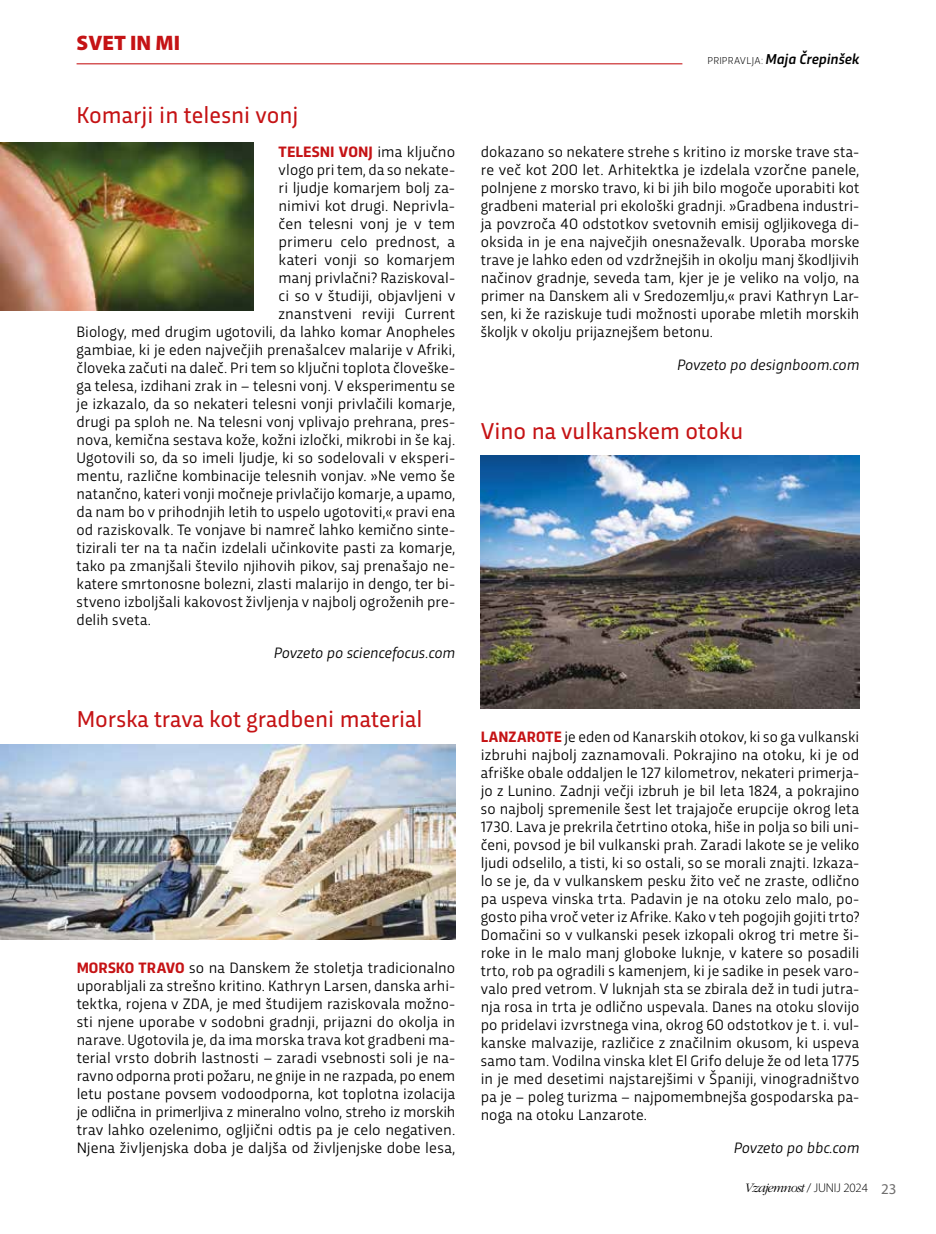
<style>
.page{position:relative;width:936px;height:1234px;background:#fff}
.page>*{position:absolute;margin:0;border:0;box-sizing:border-box;transform-origin:0 0}
.t1{font:24px "Trasandina";color:#c51315}
.t2{font:900 21px "Myriad Pro";color:#c51315}
.t3{font:15.75px/18px "Trasandina";letter-spacing:.005em;color:#000;text-align:justify}
.t4{font:italic 15.75px "Trasandina";color:#000}
.t5{font:700 15.75px "Trasandina";letter-spacing:.005em;color:#c51315}
.t6{font:italic 500 15px "Trasandina";color:#000}
.t7{font:italic 300 13.5px "ITC Garamond Std";letter-spacing:-.06em;color:#000}
.s1{font-weight:400;color:#000}
.s2{font-weight:700;color:#c51315}
.s3{font-weight:300;font-style:normal;font-size:10.5px}
.s4{font-family:"Myriad Pro";font-style:normal;font-size:12.75px}
.s5{font-family:"Myriad Pro";font-weight:400;font-style:normal;font-size:15px;color:#706f6f}
</style>
<div class="page">
<hr style="left:77px;top:63px;width:605px;height:1px;background:#c51315">
<img style="left:480px;top:455px;width:379px;height:253px">
<img style="left:0;top:744px;width:455px;height:195px">
<img style="left:0;top:143px;width:253px;height:167px">
<h2 class="t2" style="left:77px;top:29px;width:105px">SVET IN MI</h2>
<h1 class="t1" style="left:77px;top:97px;width:223px">Komarji in telesni vonj</h1>
<p class="t5" style="left:278px;top:140px;width:178px">TELESNI VONJ <span class="s1">ima ključno</span></p>
<p class="t3" style="left:278px;top:159px;width:178px">vlogo pri tem, da so nekate-</p>
<p class="t3" style="left:278px;top:177px;width:178px">ri ljudje komarjem bolj za-</p>
<p class="t3" style="left:278px;top:195px;width:178px">nimivi kot drugi. Neprivla-</p>
<p class="t3" style="left:278px;top:213px;width:178px">čen telesni vonj je v tem</p>
<p class="t3" style="left:278px;top:231px;width:178px">primeru celo prednost, a</p>
<p class="t3" style="left:278px;top:249px;width:178px">kateri vonji so komarjem</p>
<p class="t3" style="left:278px;top:267px;width:178px">manj privlačni? Raziskoval-</p>
<p class="t3" style="left:278px;top:285px;width:178px">ci so v študiji, objavljeni v</p>
<p class="t3" style="left:278px;top:303px;width:178px">znanstveni reviji Current</p>
<p class="t3" style="left:77px;top:321px;width:380px">Biology, med drugim ugotovili, da lahko komar Anopheles</p>
<p class="t3" style="left:77px;top:339px;width:380px">gambiae, ki je eden največjih prenašalcev malarije v Afriki,</p>
<p class="t3" style="left:77px;top:357px;width:380px">človeka začuti na daleč. Pri tem so ključni toplota človeške-</p>
<p class="t3" style="left:77px;top:375px;width:380px">ga telesa, izdihani zrak in – telesni vonj. V eksperimentu se</p>
<p class="t3" style="left:77px;top:393px;width:380px">je izkazalo, da so nekateri telesni vonji privlačili komarje,</p>
<p class="t3" style="left:77px;top:411px;width:380px">drugi pa sploh ne. Na telesni vonj vplivajo prehrana, pres-</p>
<p class="t3" style="left:77px;top:429px;width:380px">nova, kemična sestava kože, kožni izločki, mikrobi in še kaj.</p>
<p class="t3" style="left:77px;top:447px;width:380px">Ugotovili so, da so imeli ljudje, ki so sodelovali v eksperi-</p>
<p class="t3" style="left:77px;top:465px;width:380px">mentu, različne kombinacije telesnih vonjav. »Ne vemo še</p>
<p class="t3" style="left:77px;top:483px;width:380px">natančno, kateri vonji močneje privlačijo komarje, a upamo,</p>
<p class="t3" style="left:77px;top:501px;width:380px">da nam bo v prihodnjih letih to uspelo ugotoviti,« pravi ena</p>
<p class="t3" style="left:77px;top:519px;width:380px">od raziskovalk. Te vonjave bi namreč lahko kemično sinte-</p>
<p class="t3" style="left:77px;top:537px;width:380px">tizirali ter na ta način izdelali učinkovite pasti za komarje,</p>
<p class="t3" style="left:77px;top:555px;width:380px">tako pa zmanjšali število njihovih pikov, saj prenašajo ne-</p>
<p class="t3" style="left:77px;top:573px;width:380px">katere smrtonosne bolezni, zlasti malarijo in dengo, ter bi-</p>
<p class="t3" style="left:77px;top:591px;width:380px">stveno izboljšali kakovost življenja v najbolj ogroženih pre-</p>
<p class="t3" style="left:77px;top:609px;width:76px">delih sveta.</p>
<p class="t4" style="left:274px;top:641px;width:183px">Povzeto po sciencefocus.com</p>
<h1 class="t1" style="left:77px;top:700px;width:347px">Morska trava kot gradbeni material</h1>
<p class="t3" style="left:77px;top:957px;width:380px"><span class="s2">MORSKO TRAVO</span> so na Danskem že stoletja tradicionalno uporabljali za strešno kritino. Kathryn Larsen, danska arhi&shy;tektka, rojena v ZDA, je med študijem raziskovala možno&shy;sti njene uporabe v sodobni gradnji, prijazni do okolja in narave. Ugotovila je, da ima morska trava kot gradbeni ma&shy;terial vrsto dobrih lastnosti – zaradi vsebnosti soli je na&shy;ravno odporna proti požaru, ne gnije in ne razpada, po enem letu postane povsem vodoodporna, kot toplotna izolacija je odlična in primerljiva z mineralno volno, streho iz morskih trav lahko ozelenimo, ogljični odtis pa je celo negativen.<br>Njena življenjska doba je daljša od življenjske dobe lesa,</p>
<p class="t6" style="left:707px;top:48px;width:153px"><span class="s3">PRIPRAVLJA:</span> Maja Črepinšek</p>
<p class="t3" style="left:480px;top:141px;width:380px">dokazano so nekatere strehe s kritino iz morske trave sta&shy;re več kot 200 let. Arhitektka je izdelala vzorčne panele, polnjene z morsko travo, ki bi jih bilo mogoče uporabiti kot gradbeni material pri ekološki gradnji. »Gradbena industri&shy;ja povzroča 40 odstotkov svetovnih emisij ogljikovega di&shy;oksida in je ena največjih onesnaževalk. Uporaba morske trave je lahko eden od vzdržnejših in okolju manj škodljivih načinov gradnje, seveda tam, kjer je je veliko na voljo, na primer na Danskem ali v Sredozemlju,« pravi Kathryn Lar&shy;sen, ki že raziskuje tudi možnosti uporabe mletih morskih školjk v okolju prijaznejšem betonu.</p>
<p class="t4" style="left:677px;top:353px;width:184px">Povzeto po designboom.com</p>
<h1 class="t1" style="left:480px;top:412px;width:264px">Vino na vulkanskem otoku</h1>
<p class="t3" style="left:480px;top:726px;width:380px"><span class="s2">LANZAROTE</span> je eden od Kanarskih otokov, ki so ga vulkanski izbruhi najbolj zaznamovali. Pokrajino na otoku, ki je od afriške obale oddaljen le 127 kilometrov, nekateri primerja&shy;jo z Lunino. Zadnji večji izbruh je bil leta 1824, a pokrajino so najbolj spremenile šest let trajajoče erupcije okrog leta 1730. Lava je prekrila četrtino otoka, hiše in polja so bili uni&shy;čeni, povsod je bil vulkanski prah. Zaradi lakote se je veliko ljudi odselilo, a tisti, ki so ostali, so se morali znajti. Izkaza&shy;lo se je, da v vulkanskem pesku žito več ne zraste, odlično pa uspeva vinska trta. Padavin je na otoku zelo malo, po&shy;gosto piha vroč veter iz Afrike. Kako v teh pogojih gojiti trto?<br>Domačini so v vulkanski pesek izkopali okrog tri metre ši&shy;roke in le malo manj globoke luknje, v katere so posadili trto, rob pa ogradili s kamenjem, ki je sadike in pesek varo&shy;valo pred vetrom. V luknjah sta se zbirala dež in tudi jutra&shy;nja rosa in trta je odlično uspevala. Danes na otoku slovijo po pridelavi izvrstnega vina, okrog 60 odstotkov je t. i. vul&shy;kanske malvazije, različice z značilnim okusom, ki uspeva samo tam. Vodilna vinska klet El Grifo deluje že od leta 1775 in je med desetimi najstarejšimi v Španiji, vinogradništvo pa je – poleg turizma – najpomembnejša gospodarska pa&shy;noga na otoku Lanzarote.</p>
<p class="t4" style="left:733px;top:1135px;width:127px">Povzeto po bbc.com</p>
<p class="t7" style="left:744px;top:1180px;width:153px">Vzajemnost <span class="s4">/ JUNIJ 2024</span> <span class="s5">23</span></p>
</div>
